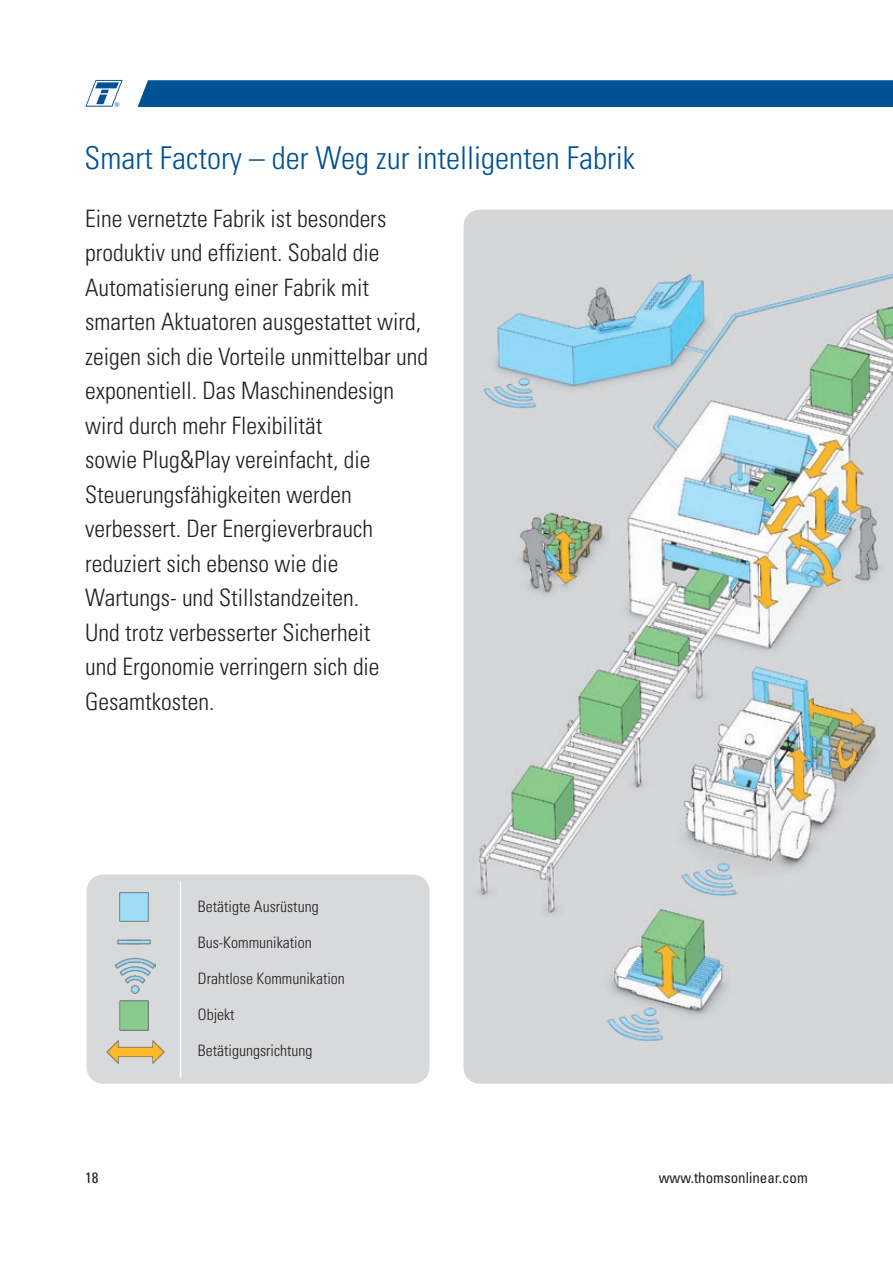
<style>
.page{position:relative;width:893px;height:1263px;background:#fff}
.page>*{position:absolute;margin:0;border:0;box-sizing:border-box;transform-origin:0 0}
.t1{font:300 condensed 31.5px "Univers LT Std";color:#005294}
.t2{font:300 condensed 24px/34.5px "Univers LT Std";color:#231f20}
.standard_bullet{font:300 condensed 15.75px "Univers LT Std";color:#231f20}
.t3{font:condensed 15px "Univers LT Std";color:#231f20}
</style>
<div class="page">
<div style="left:138px;top:80px;width:755px;height:27px;background:#005294"></div>
<svg style="left:85px;top:80px;width:38px;height:27px"></svg>
<img style="left:464px;top:210px;width:429px;height:874px">
<div style="left:87px;top:874px;width:342px;height:210px;background:#d8d9db;border-radius:17px"></div>
<img style="left:106px;top:1040px;width:58px;height:24px">
<img style="left:119px;top:892px;width:30px;height:30px">
<img style="left:117px;top:939px;width:10px;height:6px">
<img style="left:127px;top:939px;width:24px;height:6px">
<img style="left:119px;top:1001px;width:30px;height:29px">
<img style="left:115px;top:957px;width:41px;height:36px">
<hr style="left:180px;top:882px;width:1px;height:195px;background:#fff">
<p class="t1" style="left:85px;top:139px;width:552px">Smart Factory – der Weg zur intelligenten Fabrik</p>
<p class="t2" style="left:85px;top:201px;width:344px">Eine vernetzte Fabrik ist besonders produktiv und effizient. Sobald die Automatisierung einer Fabrik mit smarten Aktuatoren ausgestattet wird, zeigen sich die Vorteile unmittelbar und exponentiell. Das Maschinendesign wird durch mehr Flexibilität<br>sowie Plug&amp;Play vereinfacht, die Steuerungsfähigkeiten werden verbessert. Der Energieverbrauch reduziert sich ebenso wie die Wartungs- und Stillstandzeiten.<br>Und trotz verbesserter Sicherheit<br>und Ergonomie verringern sich die Gesamtkosten.</p>
<p class="standard_bullet" style="left:198px;top:896px;width:122px">Betätigte Ausrüstung</p>
<p class="standard_bullet" style="left:198px;top:932px;width:115px">Bus-Kommunikation</p>
<p class="standard_bullet" style="left:198px;top:968px;width:148px">Drahtlose Kommunikation</p>
<p class="standard_bullet" style="left:198px;top:1004px;width:38px">Objekt</p>
<p class="standard_bullet" style="left:198px;top:1040px;width:116px">Betätigungsrichtung</p>
<p class="t3" style="left:85px;top:1168px;width:15px">18</p>
<p class="t3" style="left:659px;top:1168px;width:151px">www.thomsonlinear.com</p>
</div>
